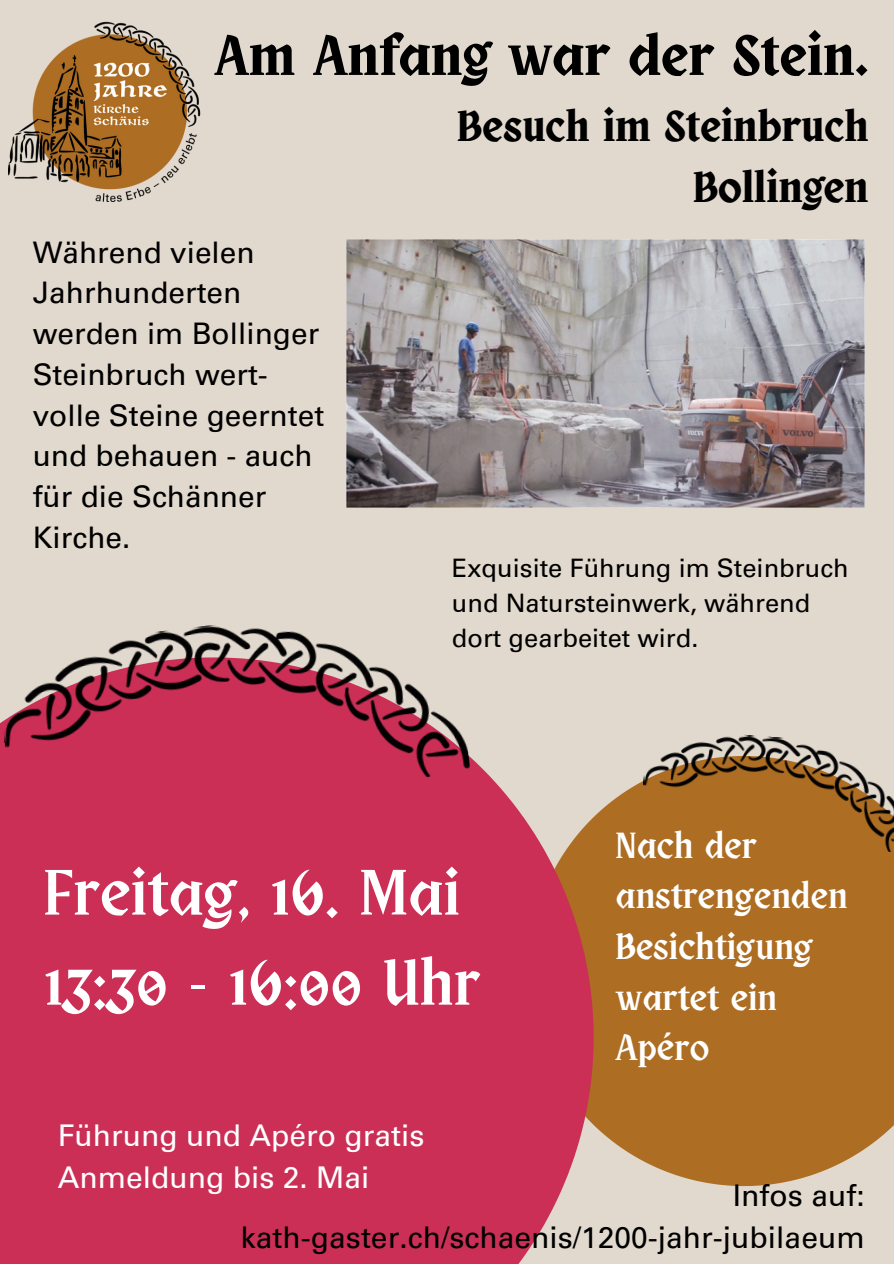
<style>
.page{position:relative;width:894px;height:1264px;background:#fff}
.page>*{position:absolute;margin:0;border:0;box-sizing:border-box;transform-origin:0 0}
.t1{font:64.8px/90px "Obra Letra";color:#fff}
.t2{font:700 56.7px "Obra Letra";color:#000}
.t3{font:700 43.2px/60.8px "Obra Letra";color:#000;text-align:right}
.t4{font:36.75px/50.6px "Obra Letra";color:#fff}
.t5{font:30px/41.7px "Univers LT Pro 55 Roman";color:#000;text-align:right}
.t6{font:30px/41.7px "Univers LT Pro 55 Roman";color:#fff}
.t7{font:29.85px/40.7px "Univers LT Pro 55 Roman";color:#000}
.t8{font:25.5px/34.8px "Univers LT Pro 55 Roman";color:#000}
</style>
<div class="page">
<div style="left:0;top:0;width:893px;height:1263px;background:#e1d9ce"></div>
<svg style="left:593px;top:756px;width:300px;height:429px;background:#b0742f"></svg>
<img style="left:638px;top:726px;width:255px;height:127px">
<svg style="left:0;top:657px;width:593px;height:606px;background:#cc3e5f"></svg>
<img style="left:0;top:596px;width:470px;height:230px">
<img style="left:9px;top:19px;width:191px;height:182px">
<img style="left:346px;top:239px;width:518px;height:268px">
<h2 class="t2" style="left:214px;top:31px;width:655px">Am Anfang war der Stein.</h2>
<h2 class="t3" style="left:457px;top:99px;width:413px">Besuch im Steinbruch<br>Bollingen</h2>
<h4 class="t7" style="left:33px;top:236px;width:293px">Während vielen<br>Jahrhunderten werden im Bollinger<br>Steinbruch wert&shy;volle Steine geerntet und behauen - auch für die Schänner<br>Kirche.</h4>
<p class="t8" style="left:452px;top:553px;width:398px">Exquisite Führung im Steinbruch und Natursteinwerk, während dort gearbeitet wird.</p>
<p class="t1" style="left:44px;top:851px;width:438px">Freitag, 16. Mai<br>13:30 - 16:00 Uhr</p>
<p class="t4" style="left:615px;top:822px;width:234px">Nach der anstrengenden<br>Besichtigung wartet ein<br>Apéro</p>
<p class="t6" style="left:58px;top:1118px;width:368px">Führung und Apéro gratis<br>Anmeldung bis 2. Mai</p>
<p class="t5" style="left:241px;top:1178px;width:625px">Infos auf: kath-gaster.ch/schaenis/1200-jahr-jubilaeum</p>
</div>
